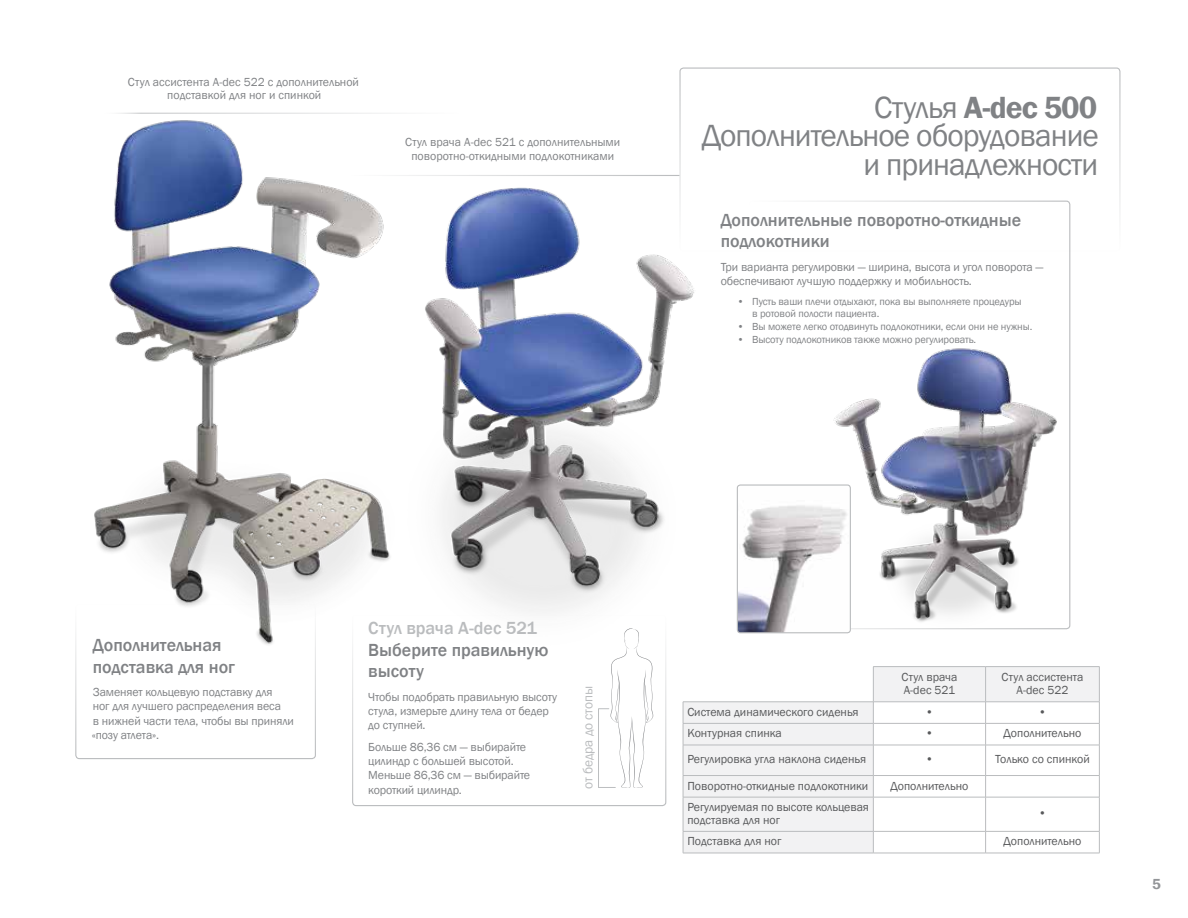
<style>
.page{position:relative;width:1188px;height:918px;background:#fff}
.page>*{position:absolute;margin:0;border:0;box-sizing:border-box;transform-origin:0 0}
.t1{font:31.5px/28.5px "Franklin Gothic";letter-spacing:-.03em;color:#808285;text-align:right}
.t2{font:500 18px/21.6px "Franklin Gothic";color:#808285}
.t3{font:500 18px "Franklin Gothic";color:#babcbe}
.t4{font:500 15px "Franklin Gothic";color:#babcbe}
.t5{font:600 15px "Franklin Gothic";color:#939598}
.t6{font:13.5px "Franklin Gothic";letter-spacing:-.005em;color:#babcbe}
.t7{font:12px/14.4px "Franklin Gothic";letter-spacing:-.01em;color:#808285}
.t8{font:12px/13.5px "Franklin Gothic";color:#58595b}
.t9{font:10.5px/12.6px "Franklin Gothic";letter-spacing:-.01em;color:#808285}
.s1{font-weight:600}
</style>
<div class="page">
<img style="left:469px;top:67px;width:306px;height:567px">
<img style="left:737px;top:486px;width:88px;height:147px">
<div style="left:737px;top:484px;width:114px;height:149px;border:1px solid #babcbe;border-radius:3px"></div>
<img style="left:825px;top:348px;width:232px;height:282px">
<div style="left:679px;top:68px;width:441px;height:184px;border:1px solid #babcbe;border-radius:4px"></div>
<hr style="left:351px;top:175px;width:328px;height:1px;background:#babcbe">
<img style="left:79px;top:112px;width:390px;height:648px">
<svg style="left:598px;top:628px;width:55px;height:160px"></svg>
<div style="left:75px;top:604px;width:241px;height:155px;border:1px solid #babcbe;border-radius:4px"></div>
<svg style="left:683px;top:667px;width:416px;height:186px;fill:#f2f2f3"></svg>
<hr style="left:873px;top:666px;width:113px;height:1px;background:#babcbe">
<hr style="left:873px;top:667px;width:1px;height:35px;background:#babcbe">
<hr style="left:986px;top:666px;width:114px;height:1px;background:#babcbe">
<hr style="left:985px;top:667px;width:1px;height:35px;background:#babcbe">
<hr style="left:1099px;top:667px;width:1px;height:35px;background:#babcbe">
<hr style="left:683px;top:702px;width:190px;height:1px;background:#babcbe">
<hr style="left:683px;top:723px;width:190px;height:1px;background:#babcbe">
<svg style="left:683px;top:702px;width:1px;height:43px"></svg>
<hr style="left:683px;top:745px;width:190px;height:1px;background:#babcbe">
<hr style="left:683px;top:745px;width:1px;height:30px;background:#babcbe">
<hr style="left:683px;top:775px;width:190px;height:1px;background:#babcbe">
<svg style="left:683px;top:776px;width:1px;height:21px"></svg>
<hr style="left:683px;top:797px;width:190px;height:1px;background:#babcbe">
<hr style="left:683px;top:797px;width:1px;height:34px;background:#babcbe">
<hr style="left:683px;top:831px;width:190px;height:1px;background:#babcbe">
<svg style="left:683px;top:832px;width:1px;height:21px"></svg>
<svg style="left:873px;top:702px;width:227px;height:151px"></svg>
<hr style="left:683px;top:853px;width:190px;height:1px;background:#babcbe">
<hr style="left:873px;top:853px;width:113px;height:1px;background:#babcbe">
<hr style="left:986px;top:853px;width:114px;height:1px;background:#babcbe">
<div style="left:352px;top:615px;width:314px;height:191px;border:1px solid #babcbe;border-radius:4px"></div>
<p class="t7" style="left:128px;top:75px;width:233px;line-height:13.5px;text-align:center">Стул ассистента A-dec 522 с дополнительной подставкой для ног и спинкой</p>
<p class="t7" style="left:405px;top:136px;width:217px;line-height:13.5px;text-align:center">Стул врача A-dec 521 с дополнительными поворотно-откидными подлокотниками</p>
<h1 class="t1" style="left:702px;top:94px;width:399px">Стулья <span class="s1">A-dec 500<br></span>Дополнительное оборудование и принадлежности</h1>
<h2 class="t2" style="left:721px;top:209px;width:302px">Дополнительные поворотно-откидные подлокотники</h2>
<p class="t7" style="left:721px;top:260px;width:324px">Три варианта регулировки — ширина, высота и угол поворота — обеспечивают лучшую поддержку и мобильность.</p>
<p class="t9" style="left:752px;top:295px;width:271px;text-indent:-15px">• Пусть ваши плечи отдыхают, пока вы выполняете процедуры в ротовой полости пациента.</p>
<p class="t9" style="left:737px;top:320px;width:297px">• Вы можете легко отодвинуть подлокотники, если они не нужны.</p>
<p class="t9" style="left:737px;top:333px;width:240px">• Высоту подлокотников также можно регулировать.</p>
<h2 class="t2" style="left:93px;top:634px;width:144px">Дополнительная подставка для ног</h2>
<p class="t7" style="left:92px;top:685px;width:204px">Заменяет кольцевую подставку для<br>ног для лучшего распределения веса<br>в нижней части тела, чтобы вы приняли «позу атлета».</p>
<h2 class="t3" style="left:368px;top:617px;width:170px">Стул врача A-dec 521</h2>
<h2 class="t2" style="left:368px;top:639px;width:182px">Выберите правильную высоту</h2>
<p class="t7" style="left:368px;top:690px;width:190px">Чтобы подобрать правильную высоту стула, измерьте длину тела от бедер до ступней.</p>
<p class="t7" style="left:368px;top:740px;width:163px">Больше 86,36 см — выбирайте цилиндр с большей высотой.<br>Меньше 86,36 см — выбирайте короткий цилиндр.</p>
<p class="t6" style="left:580px;top:789px;width:104px;rotate:-90deg">от бедра до стопы</p>
<p class="t4" style="left:577px;top:781px;width:71px;rotate:-90deg">Hip to Feet</p>
<p class="t8" style="left:902px;top:670px;width:57px">Стул врача<br>A-dec 521</p>
<p class="t8" style="left:1002px;top:670px;width:83px;text-align:center">Стул ассистента<br>A-dec 522</p>
<p class="t8" style="left:687px;top:705px;width:173px">Система динамического сиденья</p>
<p class="t8" style="left:925px;top:705px;width:10px">•</p>
<p class="t8" style="left:1038px;top:705px;width:10px">•</p>
<p class="t8" style="left:687px;top:727px;width:96px">Контурная спинка</p>
<p class="t8" style="left:925px;top:727px;width:10px">•</p>
<p class="t8" style="left:1004px;top:727px;width:79px">Дополнительно</p>
<p class="t8" style="left:687px;top:753px;width:180px">Регулировка угла наклона сиденья</p>
<p class="t8" style="left:925px;top:753px;width:10px">•</p>
<p class="t8" style="left:995px;top:753px;width:96px">Только со спинкой</p>
<p class="t8" style="left:687px;top:779px;width:183px">Поворотно-откидные подлокотники</p>
<p class="t8" style="left:891px;top:779px;width:79px">Дополнительно</p>
<p class="t8" style="left:687px;top:800px;width:183px">Регулируемая по высоте кольцевая подставка для ног</p>
<p class="t8" style="left:1038px;top:807px;width:10px">•</p>
<p class="t8" style="left:687px;top:835px;width:96px">Подставка для ног</p>
<p class="t8" style="left:1004px;top:835px;width:79px">Дополнительно</p>
<p class="t5" style="left:1152px;top:874px;width:10px">5</p>
</div>
